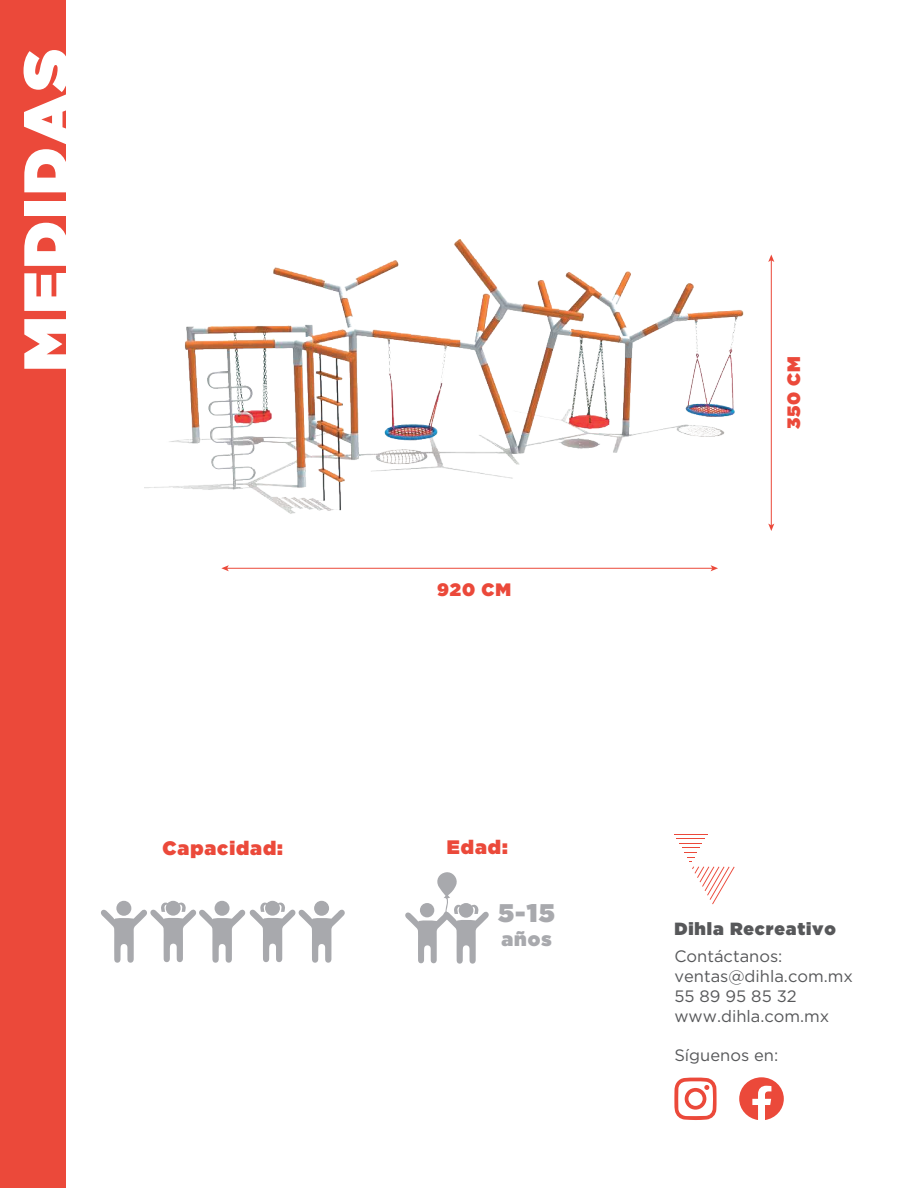
<style>
.page{position:relative;width:918px;height:1188px;background:#fff}
.page>*{position:absolute;margin:0;border:0;box-sizing:border-box;transform-origin:0 0}
.t1{font:900 63px "Gotham";letter-spacing:.05em;color:#fff}
.t2{font:900 25.5px "Gotham";color:#a8a9ad}
.t3{font:900 19.5px "Gotham";letter-spacing:.05em;color:#eb493a}
.t4{font:900 19.5px "Gotham";color:#a8a9ad}
.t5{font:900 18px "Gotham";letter-spacing:.05em;color:#eb493a}
.t6{font:900 17.7px "Gotham";letter-spacing:.05em;color:#57585a}
.t7{font:16.5px/19.8px "Gotham";color:#57585a}
</style>
<div class="page">
<svg style="left:101px;top:901px;width:244px;height:62px"></svg>
<div style="left:314px;top:901px;width:15px;height:15px;background:#a8a9ad;border-radius:50%"></div>
<hr style="left:771px;top:260px;width:1px;height:266px;background:#eb493a">
<svg style="left:768px;top:524px;width:6px;height:7px"></svg>
<svg style="left:768px;top:255px;width:6px;height:7px"></svg>
<hr style="left:227px;top:568px;width:486px;height:1px;background:#eb493a">
<svg style="left:221px;top:565px;width:8px;height:6px"></svg>
<svg style="left:711px;top:565px;width:7px;height:6px"></svg>
<div style="left:0;top:0;width:66px;height:1188px;background:#eb493a"></div>
<svg style="left:674px;top:1077px;width:43px;height:43px"></svg>
<svg style="left:739px;top:1077px;width:45px;height:43px"></svg>
<hr style="left:674px;top:834px;width:33px;height:1px;background:#eb493a">
<svg style="left:677px;top:838px;width:58px;height:66px"></svg>
<svg style="left:405px;top:872px;width:84px;height:92px"></svg>
<div style="left:420px;top:903px;width:14px;height:14px;background:#a8a9ad;border-radius:50%"></div>
<img style="left:144px;top:239px;width:600px;height:275px">
<h1 class="t1" style="left:1px;top:371px;width:325px;rotate:-90deg">MEDIDAS</h1>
<p class="t5" style="left:437px;top:577px;width:76px">920 CM</p>
<p class="t3" style="left:163px;top:834px;width:122px">Capacidad:</p>
<p class="t3" style="left:447px;top:833px;width:62px">Edad:</p>
<h2 class="t2" style="left:498px;top:895px;width:59px">5-15</h2>
<p class="t4" style="left:501px;top:925px;width:52px">años</p>
<p class="t5" style="left:781px;top:429px;width:75px;rotate:-90deg">350 CM</p>
<p class="t6" style="left:674px;top:916px;width:163px">Dihla Recreativo</p>
<p class="t7" style="left:674px;top:946px;width:180px">Contáctanos: ventas@dihla.com.mx<br>55 89 95 85 32 www.dihla.com.mx</p>
<p class="t7" style="left:674px;top:1045px;width:105px">Síguenos en:</p>
</div>
